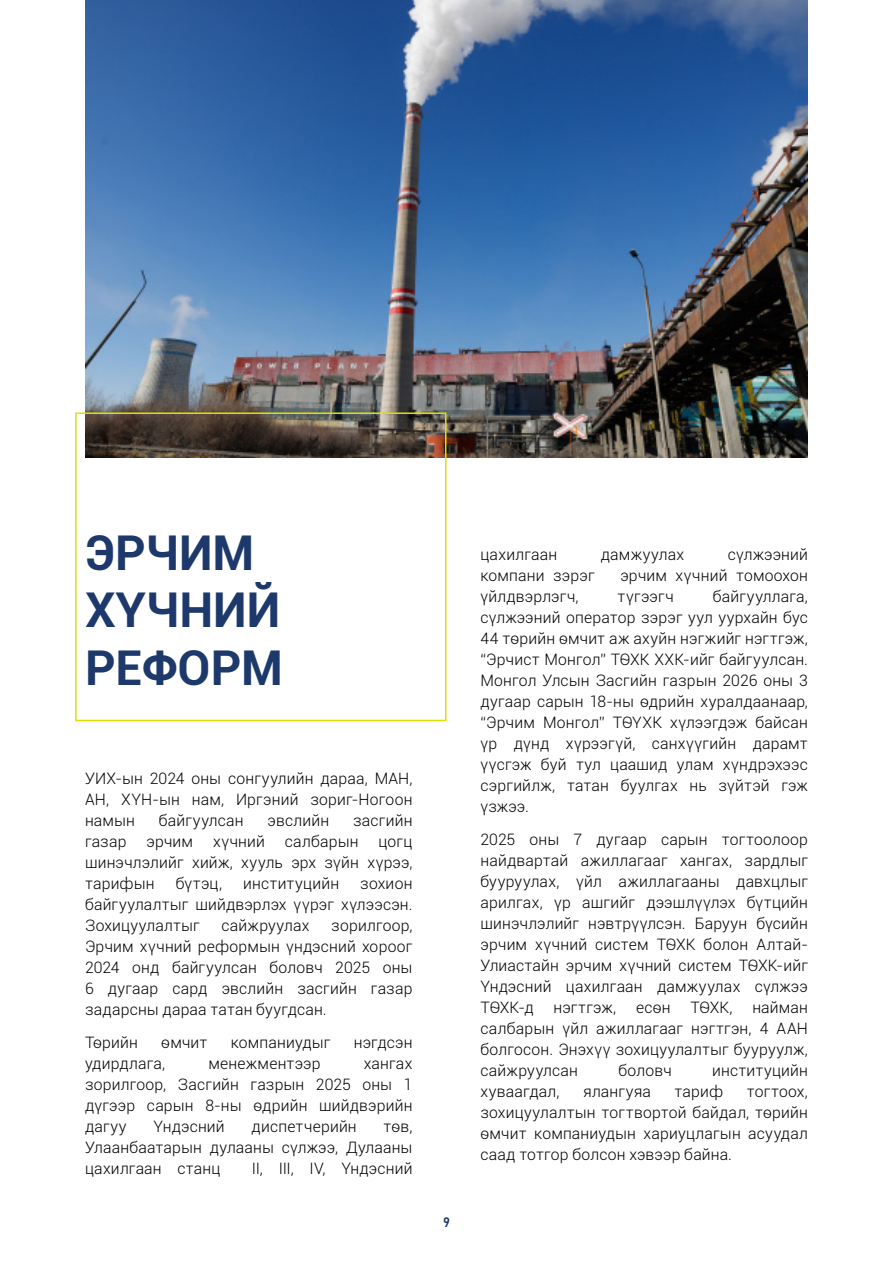
<style>
.page{position:relative;width:893px;height:1263px;background:#fff}
.page>*{position:absolute;margin:0;border:0;box-sizing:border-box;transform-origin:0 0}
.t1{font:700 48px/57.6px "Roboto";color:#1d386a}
.t2{font:300 15.75px/21px "Roboto";letter-spacing:.01em;color:#000;text-align:justify}
.t3{font:13.5px "Bahnschrift";color:#1d386a}
</style>
<div class="page">
<img style="left:85px;top:0;width:723px;height:457px">
<div style="left:75px;top:412px;width:371px;height:309px;border:2px solid #e2df00"></div>
<h1 class="t1" style="left:85px;top:522px;width:199px">ЭРЧИМ<br>ХҮЧНИЙ<br>РЕФОРМ</h1>
<p class="t2" style="left:85px;top:767px;width:329px">УИХ-ын 2024 оны сонгуулийн дараа, МАН, АН, ХҮН-ын нам, Иргэний зориг-Ногоон намын</p>
<p class="t2" style="left:159px;top:809px;width:86px">байгуулсан</p>
<p class="t2" style="left:268px;top:809px;width:63px">эвслийн</p>
<p class="t2" style="left:353px;top:809px;width:61px">засгийн</p>
<p class="t2" style="left:85px;top:830px;width:43px">газар</p>
<p class="t2" style="left:146px;top:830px;width:48px">эрчим</p>
<p class="t2" style="left:213px;top:830px;width:53px">хүчний</p>
<p class="t2" style="left:285px;top:830px;width:75px">салбарын</p>
<p class="t2" style="left:85px;top:830px;width:329px;text-indent:293px">цогц шинэчлэлийг хийж, хууль эрх зүйн хүрээ, тарифын</p>
<p class="t2" style="left:176px;top:872px;width:48px">бүтэц,</p>
<p class="t2" style="left:243px;top:872px;width:97px">институцийн</p>
<p class="t2" style="left:85px;top:872px;width:329px;text-indent:275px">зохион байгуулалтыг шийдвэрлэх үүрэг хүлээсэн.<br>Зохицуулалтыг</p>
<p class="t2" style="left:221px;top:914px;width:90px">сайжруулах</p>
<p class="t2" style="left:85px;top:914px;width:329px;text-indent:246px">зорилгоор, Эрчим хүчний реформын үндэсний хороог 2024 онд байгуулсан боловч 2025 оны 6 дугаар сард эвслийн засгийн газар задарсны дараа татан буугдсан.</p>
<p class="t2" style="left:85px;top:1031px;width:54px">Төрийн</p>
<p class="t2" style="left:161px;top:1031px;width:48px">өмчит</p>
<p class="t2" style="left:231px;top:1031px;width:101px">компаниудыг</p>
<p class="t2" style="left:354px;top:1031px;width:60px">нэгдсэн</p>
<p class="t2" style="left:85px;top:1052px;width:82px">удирдлага,</p>
<p class="t2" style="left:208px;top:1052px;width:114px">менежментээр</p>
<p class="t2" style="left:85px;top:1052px;width:329px;text-indent:279px">хангах зорилгоор, Засгийн газрын 2025 оны 1 дүгээр сарын 8-ны өдрийн шийдвэрийн дагуу</p>
<p class="t2" style="left:154px;top:1115px;width:73px">Үндэсний</p>
<p class="t2" style="left:252px;top:1115px;width:107px">диспетчерийн</p>
<p class="t2" style="left:85px;top:1115px;width:329px;text-indent:299px">төв, Улаанбаатарын дулааны сүлжээ, Дулааны цахилгаан станц</p>
<p class="t2" style="left:252px;top:1157px;width:162px">II, III, IV, Үндэсний</p>
<p class="t3" style="left:443px;top:1212px;width:8px">9</p>
<p class="t2" style="left:480px;top:544px;width:78px">цахилгаан</p>
<p class="t2" style="left:601px;top:544px;width:85px">дамжуулах</p>
<p class="t2" style="left:728px;top:544px;width:82px">сүлжээний</p>
<p class="t2" style="left:480px;top:565px;width:116px">компани зэрэг</p>
<p class="t2" style="left:620px;top:565px;width:189px">эрчим хүчний томоохон</p>
<p class="t2" style="left:480px;top:586px;width:100px">үйлдвэрлэгч,</p>
<p class="t2" style="left:618px;top:586px;width:58px">түгээгч</p>
<p class="t2" style="left:480px;top:586px;width:329px;text-indent:232px">байгууллага, сүлжээний оператор зэрэг уул уурхайн бус 44 төрийн өмчит аж ахуйн нэгжийг нэгтгэж, “Эрчист Монгол” ТӨХК ХХК-ийг байгуулсан.<br>Монгол Улсын Засгийн газрын 2026 оны 3 дугаар сарын 18-ны өдрийн хуралдаанаар, “Эрчим Монгол” ТӨҮХК хүлээгдэж байсан үр дүнд хүрээгүй, санхүүгийн дарамт үүсгэж буй тул цаашид улам хүндрэхээс сэргийлж, татан буулгах нь зүйтэй гэж үзжээ.</p>
<p class="t2" style="left:480px;top:829px;width:329px">2025 оны 7 дугаар сарын тогтоолоор найдвартай ажиллагааг хангах, зардлыг бууруулах, үйл ажиллагааны давхцлыг арилгах, үр ашгийг дээшлүүлэх бүтцийн шинэчлэлийг нэвтрүүлсэн. Баруун бүсийн эрчим хүчний систем ТӨХК болон Алтай-Улиастайн эрчим хүчний систем ТӨХК-ийг Үндэсний цахилгаан дамжуулах сүлжээ ТӨХК-д</p>
<p class="t2" style="left:480px;top:997px;width:329px;text-indent:272px">найман салбарын үйл ажиллагааг нэгтгэн, 4 ААН болгосон. Энэхүү зохицуулалтыг бууруулж, сайжруулсан</p>
<p class="t2" style="left:553px;top:997px;width:64px">нэгтгэж,</p>
<p class="t2" style="left:636px;top:997px;width:36px">есөн</p>
<p class="t2" style="left:690px;top:997px;width:44px">ТӨХК,</p>
<p class="t2" style="left:618px;top:1059px;width:55px">боловч</p>
<p class="t2" style="left:712px;top:1059px;width:97px">институцийн</p>
<p class="t2" style="left:480px;top:1080px;width:81px">хуваагдал,</p>
<p class="t2" style="left:583px;top:1080px;width:69px">ялангуяа</p>
<p class="t2" style="left:675px;top:1080px;width:50px">тариф</p>
<p class="t2" style="left:480px;top:1080px;width:329px;text-indent:266px">тогтоох, зохицуулалтын тогтвортой байдал, төрийн өмчит компаниудын хариуцлагын асуудал саад тотгор болсон хэвээр байна.</p>
</div>
